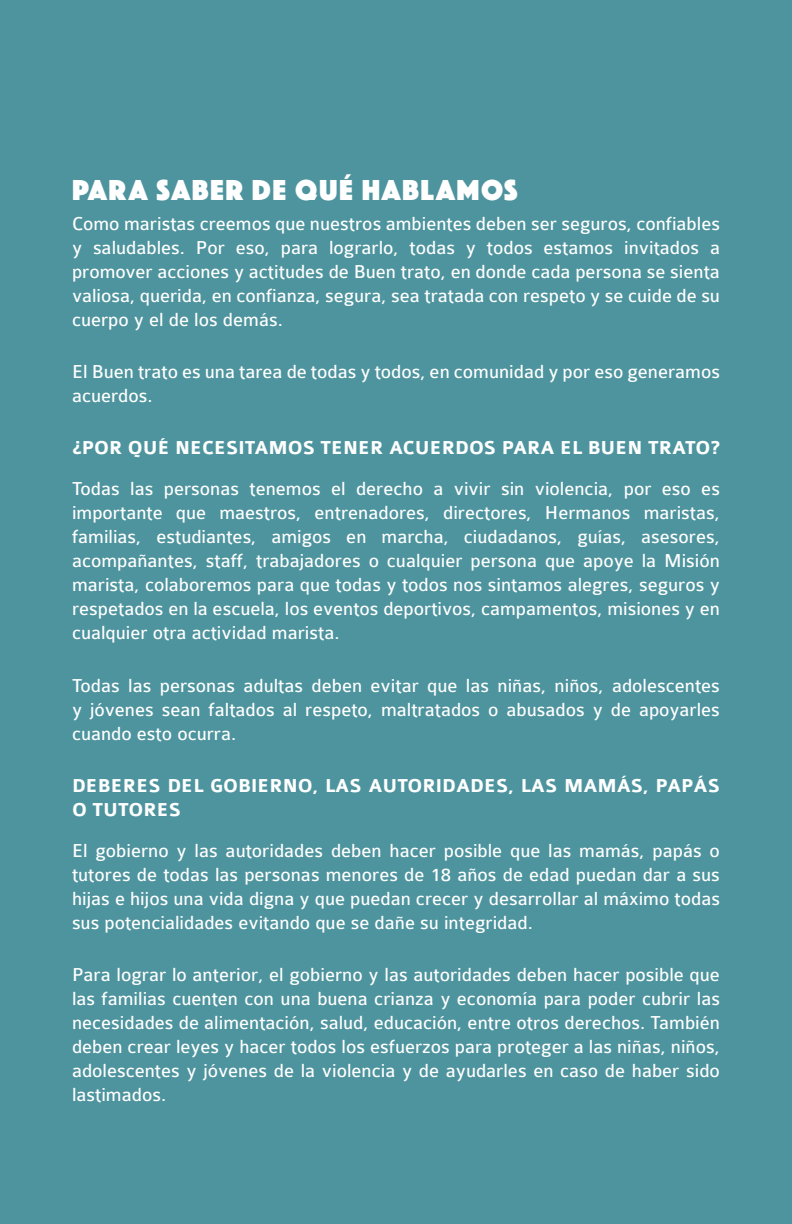
<style>
.page{position:relative;width:792px;height:1224px;background:#4e949e}
.page>*{position:absolute;margin:0;border:0;box-sizing:border-box;transform-origin:0 0}
.t1{font:30px "Phosphate Solid";letter-spacing:.05em;color:#fff}
.t2{font:20px/24px "Colaborate";color:#fff;text-align:justify}
.t3{font:700 20px/24px "Colaborate";color:#fff}
</style>
<div class="page">
<h1 class="t1" style="left:72px;top:169px;width:447px">PARA SABER DE QUÉ HABLAMOS</h1>
<p class="t2" style="left:72px;top:212px;width:650px">Como maristas creemos que nuestros ambientes deben ser seguros, confiables y saludables. Por eso, para lograrlo, todas y todos estamos invitados a promover acciones y actitudes de Buen trato, en donde cada persona se sienta valiosa, querida, en confianza, segura, sea tratada con respeto y se cuide de su cuerpo y el de los demás.</p>
<p class="t2" style="left:72px;top:360px;width:650px">El Buen trato es una tarea de todas y todos, en comunidad y por eso generamos acuerdos.</p>
<p class="t3" style="left:72px;top:437px;width:650px">¿POR QUÉ NECESITAMOS TENER ACUERDOS PARA EL BUEN TRATO?</p>
<p class="t2" style="left:72px;top:477px;width:650px">Todas las personas tenemos el derecho a vivir sin violencia, por eso es importante que maestros, entrenadores, directores, Hermanos maristas, familias, estudiantes, amigos en marcha, ciudadanos, guías, asesores, acompañantes, staff, trabajadores o cualquier persona que apoye la Misión marista, colaboremos para que todas y todos nos sintamos alegres, seguros y respetados en la escuela, los eventos deportivos, campamentos, misiones y en cualquier otra actividad marista.</p>
<p class="t2" style="left:72px;top:674px;width:649px">Todas las personas adultas deben evitar que las niñas, niños, adolescentes y jóvenes sean faltados al respeto, maltratados o abusados y de apoyarles cuando esto ocurra.</p>
<p class="t3" style="left:72px;top:774px;width:649px">DEBERES DEL GOBIERNO, LAS AUTORIDADES, LAS MAMÁS, PAPÁS<br>O TUTORES</p>
<p class="t2" style="left:72px;top:839px;width:650px">El gobierno y las autoridades deben hacer posible que las mamás, papás o tutores de todas las personas menores de 18 años de edad puedan dar a sus hijas e hijos una vida digna y que puedan crecer y desarrollar al máximo todas sus potencialidades evitando que se dañe su integridad.</p>
<p class="t2" style="left:72px;top:963px;width:650px">Para lograr lo anterior, el gobierno y las autoridades deben hacer posible que las familias cuenten con una buena crianza y economía para poder cubrir las necesidades de alimentación, salud, educación, entre otros derechos. También deben crear leyes y hacer todos los esfuerzos para proteger a las niñas, niños, adolescentes y jóvenes de la violencia y de ayudarles en caso de haber sido lastimados.</p>
</div>
